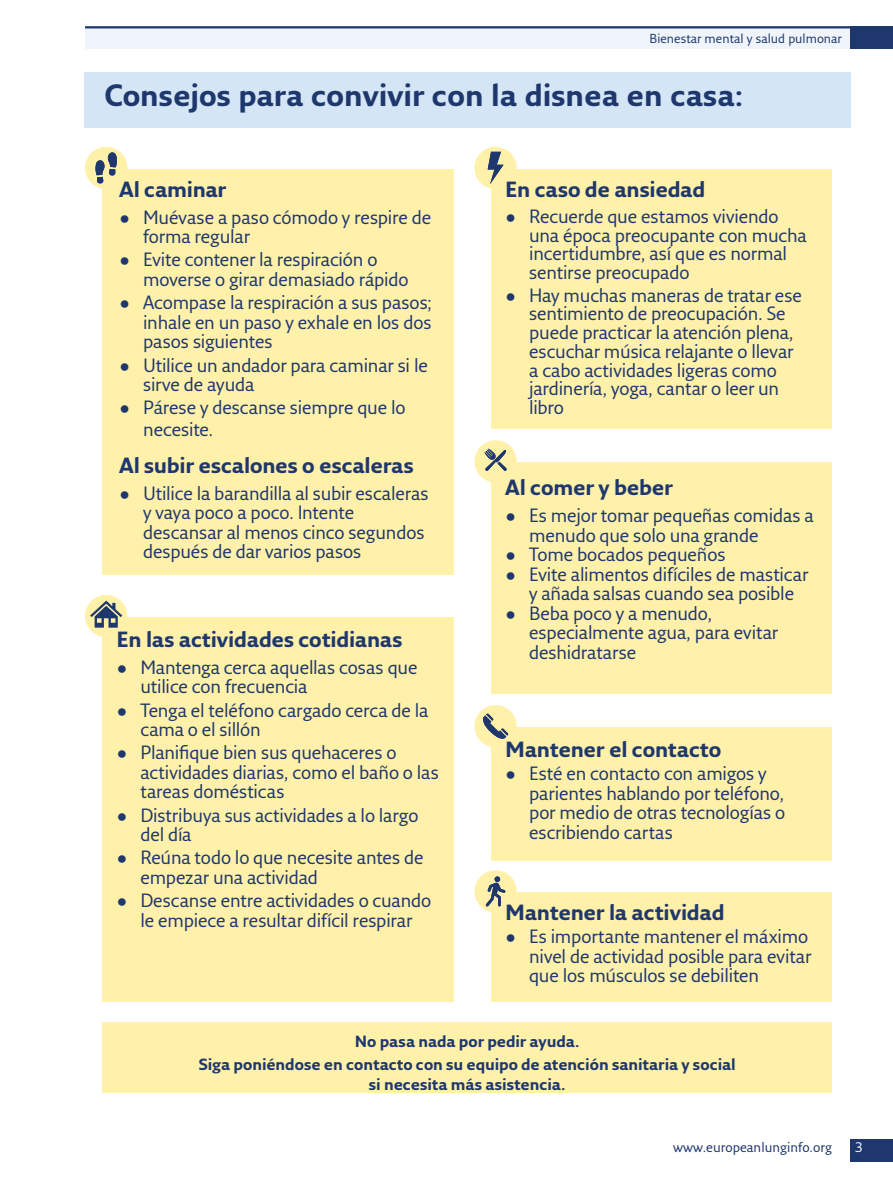
<style>
.page{position:relative;width:893px;height:1191px;background:#fff}
.page>*{position:absolute;margin:0;border:0;box-sizing:border-box;transform-origin:0 0}
.t1{font:700 30px "Fresco Sans Pro";color:#1e376d}
.H___B-head{font:700 21.3px "Fresco Sans Pro";letter-spacing:-.01em;color:#1e376d}
.t2{font:18.75px/19.5px "Fresco Sans Pro";letter-spacing:-.01em;color:#1e376d}
.H___B-head-2{font:700 15.75px/19.5px "Fresco Sans Pro";letter-spacing:-.005em;color:#1e376d;text-align:center}
.Running_foot_left{font:13.5px "Fresco Sans Pro";color:#1e376d}
.Folio_left{font:13.5px "Fresco Sans Pro";color:#fff}
.Running_head_left{font:12.75px "Fresco Sans Pro";color:#1e376d}
</style>
<div class="page">
<div style="left:102px;top:169px;width:352px;height:405px;background:#fff0aa"></div>
<div style="left:85px;top:147px;width:42px;height:42px;background:#fff0aa;border-radius:50%"></div>
<svg style="left:95px;top:152px;width:22px;height:31px"></svg>
<div style="left:102px;top:617px;width:352px;height:384px;background:#fff0aa"></div>
<div style="left:491px;top:169px;width:341px;height:260px;background:#fff0aa"></div>
<div style="left:491px;top:462px;width:341px;height:232px;background:#fff0aa"></div>
<div style="left:491px;top:727px;width:341px;height:133px;background:#fff0aa"></div>
<div style="left:491px;top:892px;width:341px;height:109px;background:#fff0aa"></div>
<div style="left:102px;top:1022px;width:730px;height:71px;background:#fff0aa"></div>
<div style="left:85px;top:26px;width:808px;height:23px;background:#eff5fb"></div>
<div style="left:850px;top:26px;width:43px;height:23px;background:#1e376d"></div>
<div style="left:850px;top:1138px;width:43px;height:23px;background:#1e376d"></div>
<hr style="left:85px;top:26px;width:808px;height:2px;background:#1e376d">
<div style="left:84px;top:72px;width:766px;height:56px;background:#d4e5f5"></div>
<div style="left:474px;top:147px;width:43px;height:42px;background:#fff0aa;border-radius:50%"></div>
<div style="left:474px;top:440px;width:43px;height:42px;background:#fff0aa;border-radius:50%"></div>
<div style="left:474px;top:705px;width:43px;height:42px;background:#fff0aa;border-radius:50%"></div>
<div style="left:474px;top:870px;width:43px;height:42px;background:#fff0aa;border-radius:50%"></div>
<svg style="left:488px;top:152px;width:16px;height:32px"></svg>
<div style="left:85px;top:595px;width:42px;height:42px;background:#fff0aa;border-radius:50%"></div>
<svg style="left:90px;top:600px;width:32px;height:27px"></svg>
<svg style="left:485px;top:448px;width:22px;height:23px"></svg>
<svg style="left:483px;top:713px;width:25px;height:25px"></svg>
<svg style="left:486px;top:876px;width:20px;height:30px"></svg>
<p class="Running_head_left" style="left:650px;top:30px;width:194px">Bienestar mental y salud pulmonar</p>
<p class="t1" style="left:104px;top:76px;width:640px">Consejos para convivir con la disnea en casa:</p>
<p class="H___B-head" style="left:119px;top:176px;width:109px">Al caminar</p>
<p class="t2" style="left:143px;top:207px;width:290px;text-indent:-24px">• Muévase a paso cómodo y respire de forma regular</p>
<p class="t2" style="left:143px;top:249px;width:267px;text-indent:-24px">• Evite contener la respiración o moverse o girar demasiado rápido</p>
<p class="t2" style="left:143px;top:292px;width:291px;text-align:justify;text-indent:-24px">• Acompase la respiración a sus pasos; inhale en un paso y exhale en los dos pasos siguientes</p>
<p class="t2" style="left:143px;top:355px;width:286px;text-indent:-24px">• Utilice un andador para caminar si le sirve de ayuda</p>
<p class="t2" style="left:143px;top:396px;width:264px;line-height:21.5px;text-indent:-24px">• Párese y descanse siempre que lo necesite.</p>
<p class="H___B-head" style="left:119px;top:452px;width:296px">Al subir escalones o escaleras</p>
<p class="t2" style="left:143px;top:483px;width:287px;text-indent:-24px">• Utilice la barandilla al subir escaleras y vaya poco a poco. Intente descansar al menos cinco segundos después de dar varios pasos</p>
<p class="H___B-head" style="left:116px;top:625px;width:288px">En las actividades cotidianas</p>
<p class="t2" style="left:140px;top:657px;width:279px;text-indent:-24px">• Mantenga cerca aquellas cosas que utilice con frecuencia</p>
<p class="t2" style="left:140px;top:699px;width:290px;text-indent:-24px">• Tenga el teléfono cargado cerca de la cama o el sillón</p>
<p class="t2" style="left:140px;top:742px;width:300px;text-indent:-24px">• Planifique bien sus quehaceres o actividades diarias, como el baño o las tareas domésticas</p>
<p class="t2" style="left:140px;top:805px;width:280px;text-indent:-24px">• Distribuya sus actividades a lo largo del día</p>
<p class="t2" style="left:140px;top:847px;width:285px;text-indent:-24px">• Reúna todo lo que necesite antes de empezar una actividad</p>
<p class="t2" style="left:116px;top:890px;width:316px;text-align:center">• Descanse entre actividades o cuando le empiece a resultar difícil respirar</p>
<p class="H___B-head" style="left:505px;top:176px;width:202px">En caso de ansiedad</p>
<p class="t2" style="left:529px;top:206px;width:279px;line-height:18.8px;text-indent:-24px">• Recuerde que estamos viviendo una época preocupante con mucha incertidumbre, así que es normal sentirse preocupado</p>
<p class="t2" style="left:529px;top:285px;width:274px;line-height:18.8px;text-indent:-24px">• Hay muchas maneras de tratar ese sentimiento de preocupación. Se puede practicar la atención plena, escuchar música relajante o llevar a cabo actividades ligeras como jardinería, yoga, cantar o leer un libro</p>
<p class="H___B-head" style="left:505px;top:474px;width:169px">Al comer y beber</p>
<p class="t2" style="left:529px;top:505px;width:286px;text-indent:-24px">• Es mejor tomar pequeñas comidas a menudo que solo una grande</p>
<p class="t2" style="left:505px;top:544px;width:222px">• Tome bocados pequeños</p>
<p class="t2" style="left:505px;top:564px;width:305px;text-align:center">• Evite alimentos difíciles de masticar y añada salsas cuando sea posible</p>
<p class="t2" style="left:529px;top:603px;width:251px;text-indent:-24px">• Beba poco y a menudo, especialmente agua, para evitar deshidratarse</p>
<p class="H___B-head" style="left:505px;top:736px;width:218px">Mantener el contacto</p>
<p class="t2" style="left:529px;top:763px;width:258px;text-indent:-24px">• Esté en contacto con amigos y parientes hablando por teléfono, por medio de otras tecnologías o escribiendo cartas</p>
<p class="H___B-head" style="left:505px;top:898px;width:221px">Mantener la actividad</p>
<p class="t2" style="left:529px;top:926px;width:284px;text-indent:-24px">• Es importante mantener el máximo nivel de actividad posible para evitar que los músculos se debiliten</p>
<p class="H___B-head-2" style="left:355px;top:1031px;width:226px">No pasa nada por pedir ayuda.</p>
<p class="H___B-head-2" style="left:199px;top:1054px;width:538px">Siga poniéndose en contacto con su equipo de atención sanitaria y social si necesita más asistencia.</p>
<p class="Running_foot_left" style="left:673px;top:1138px;width:160px">www.europeanlunginfo.org</p>
<p class="Folio_left" style="left:855px;top:1139px;width:10px">3</p>
</div>
